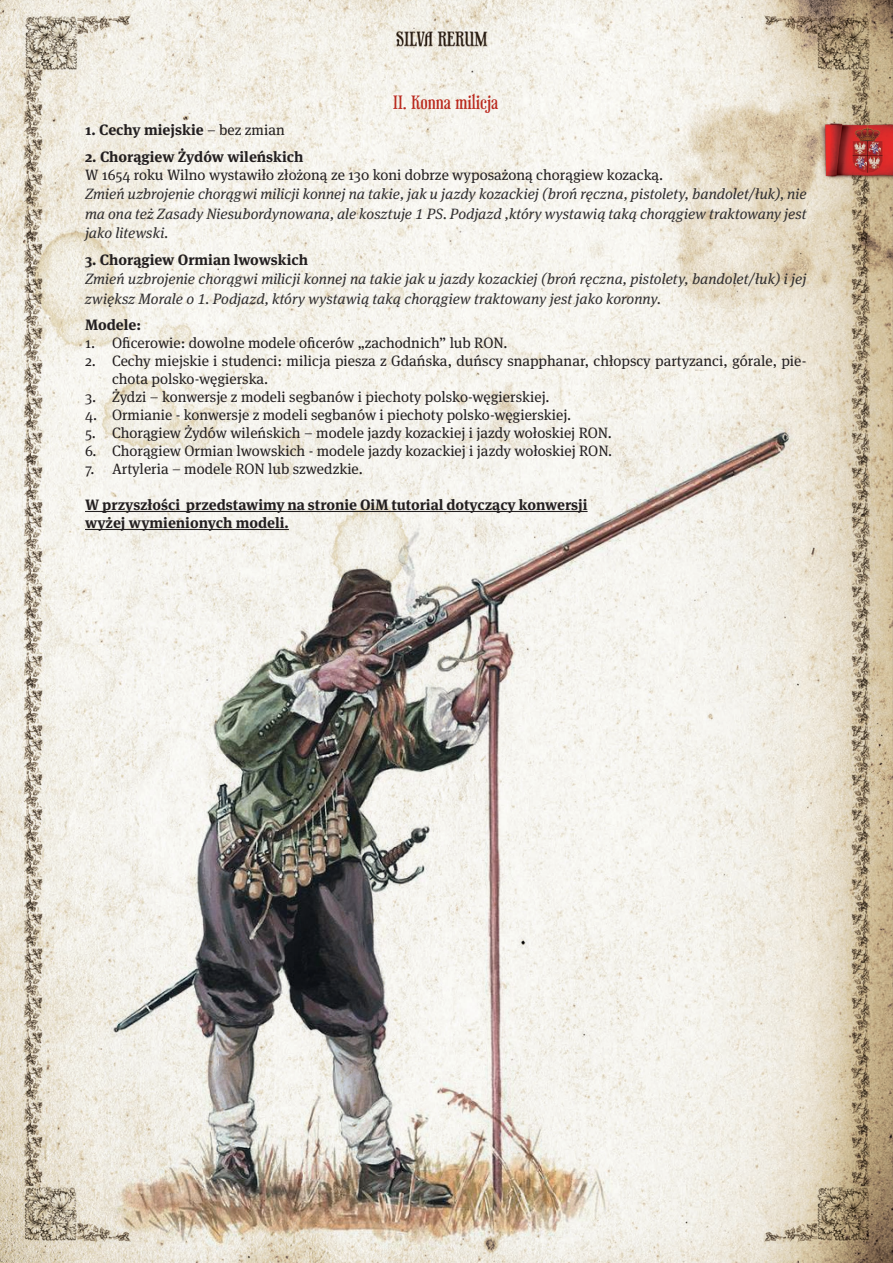
<style>
.page{position:relative;width:893px;height:1263px;background:#fff}
.page>*{position:absolute;margin:0;border:0;box-sizing:border-box;transform-origin:0 0}
.t1{font:18px "Phaeton";color:#ba281d}
.t2{font:15px/18px "Meta Serif Pro";color:#231f20}
.t3{font:italic 15px/19.5px "Meta Serif Pro";letter-spacing:.005em;color:#323031;text-align:justify}
.t4{font:700 15px/18px "Meta Serif Pro";color:#231f20}
.s1{font-weight:400}
</style>
<div class="page">
<img style="left:0;top:0;width:893px;height:1263px">
<img style="left:103px;top:415px;width:691px;height:848px">
<hr style="left:85px;top:511px;width:503px;height:1px;background:#231f20">
<hr style="left:85px;top:529px;width:204px;height:1px;background:#231f20">
<img style="left:817px;top:119px;width:76px;height:63px">
<p class="t1" style="left:393px;top:90px;width:107px">II. Konna milicja</p>
<p class="t4" style="left:85px;top:120px;width:201px">1. Cechy miejskie <span class="s1">– bez zmian</span></p>
<p class="t4" style="left:85px;top:146px;width:220px">2. Chorągiew Żydów wileńskich</p>
<p class="t2" style="left:85px;top:165px;width:580px">W 1654 roku Wilno wystawiło złożoną ze 130 koni dobrze wyposażoną chorągiew kozacką.</p>
<p class="t3" style="left:85px;top:183px;width:723px">Zmień uzbrojenie chorągwi milicji konnej na takie, jak u jazdy kozackiej (broń ręczna, pistolety, bandolet/łuk), nie ma ona też Zasady Niesubordynowana, ale kosztuje 1 PS. Podjazd ,który wystawią taką chorągiew traktowany jest jako litewski.</p>
<p class="t4" style="left:85px;top:249px;width:225px">3. Chorągiew Ormian lwowskich</p>
<p class="t3" style="left:85px;top:268px;width:723px">Zmień uzbrojenie chorągwi milicji konnej na takie jak u jazdy kozackiej (broń ręczna, pistolety, bandolet/łuk) i jej zwiększ Morale o 1. Podjazd, który wystawią taką chorągiew traktowany jest jako koronny.</p>
<p class="t4" style="left:85px;top:315px;width:58px">Modele:</p>
<p class="t2" style="left:85px;top:333px;width:424px">1. Oficerowie: dowolne modele oficerów „zachodnich” lub RON.</p>
<p class="t2" style="left:112px;top:351px;width:696px;text-indent:-27px">2. Cechy miejskie i studenci: milicja piesza z Gdańska, duńscy snapphanar, chłopscy partyzanci, górale, pie&shy;chota polsko-węgierska.</p>
<p class="t2" style="left:85px;top:387px;width:466px">3. Żydzi – konwersje z modeli segbanów i piechoty polsko-węgierskiej.</p>
<p class="t2" style="left:85px;top:405px;width:488px">4. Ormianie - konwersje z modeli segbanów i piechoty polsko-węgierskiej.</p>
<p class="t2" style="left:85px;top:423px;width:528px">5. Chorągiew Żydów wileńskich – modele jazdy kozackiej i jazdy wołoskiej RON.</p>
<p class="t2" style="left:85px;top:441px;width:529px">6. Chorągiew Ormian lwowskich - modele jazdy kozackiej i jazdy wołoskiej RON.</p>
<p class="t2" style="left:85px;top:459px;width:279px">7. Artyleria – modele RON lub szwedzkie.</p>
<p class="t4" style="left:85px;top:495px;width:504px">W przyszłości przedstawimy na stronie OiM tutorial dotyczący konwersji wyżej wymienionych modeli.</p>
</div>
